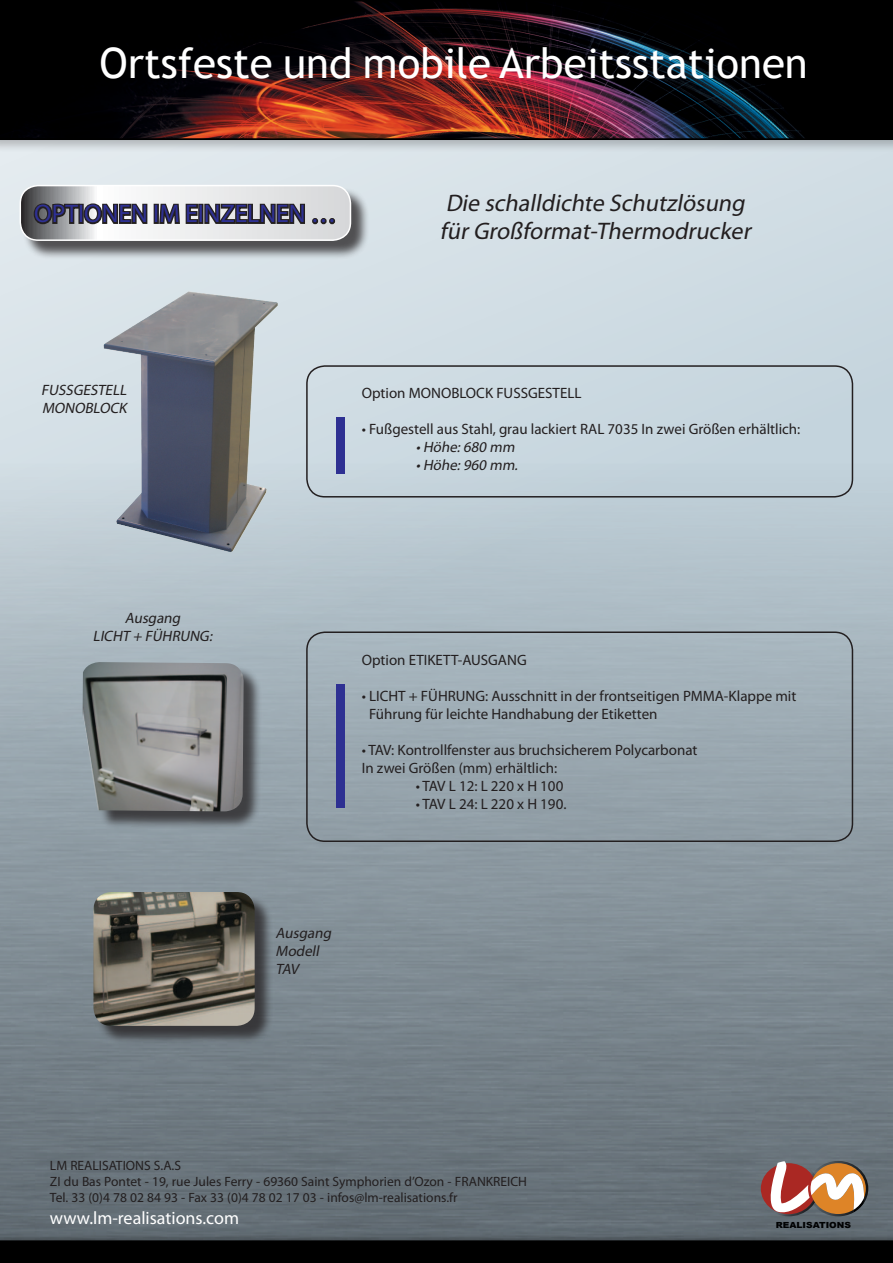
<style>
.page{position:relative;width:893px;height:1263px;background:#fff}
.page>*{position:absolute;margin:0;border:0;box-sizing:border-box;transform-origin:0 0}
.t1{font:42px "Trebuchet MS";color:#fff}
.t2{font:42px "Myriad Pro";color:#fff}
.t3{font:25.5px "Myriad Pro";color:#2e3092}
.t4{font:italic 24px "Myriad Pro";color:#231f20}
.Normal_e{font:18px "Myriad Pro";color:#fff}
.t5{font:15px/18px "Myriad Pro";color:#231f20}
.t6{font:italic 15px "Myriad Pro";color:#231f20}
.Normal_e-2{font:13.5px "Myriad Pro";color:#231f20}
.t7{font:900 8.4px "Arial";color:#010203;scale:1.09 1}
</style>
<div class="page">
<div style="left:0;top:0;width:893px;height:1240px;background:linear-gradient(to right,#dfe7ec,#c8d7df)"></div>
<img style="left:0;top:463px;width:893px;height:770px">
<div style="left:0;top:0;width:893px;height:153px;background:#231f20;opacity:.25"></div>
<div style="left:0;top:1233px;width:893px;height:30px;background:#576067"></div>
<img style="left:0;top:0;width:893px;height:140px">
<div style="left:0;top:1240px;width:893px;height:23px;background:#000"></div>
<svg style="left:759px;top:1161px;width:109px;height:55px"></svg>
<div style="left:22px;top:187px;width:348px;height:72px;background:#231f20;opacity:.75"></div>
<svg style="left:20px;top:182px;width:330px;height:61px"></svg>
<div style="left:20px;top:185px;width:331px;height:56px;border:2px solid #fff;border-radius:18px"></div>
<div style="left:306px;top:631px;width:547px;height:211px;border:2px solid #231f20;border-radius:18px"></div>
<div style="left:306px;top:365px;width:547px;height:132px;border:2px solid #231f20;border-radius:18px"></div>
<div style="left:336px;top:418px;width:8px;height:56px;background:#2e3092"></div>
<img style="left:336px;top:684px;width:8px;height:124px">
<div style="left:85px;top:665px;width:177px;height:165px;background:#231f20;opacity:.75"></div>
<img style="left:82px;top:662px;width:162px;height:149px">
<div style="left:96px;top:894px;width:177px;height:150px;background:#231f20;opacity:.75"></div>
<img style="left:93px;top:892px;width:162px;height:134px">
<img style="left:98px;top:279px;width:193px;height:285px">
<p class="t1" style="left:99px;top:39px;width:710px">Ortsfeste und mobile Arbeitsstationen</p>
<h1 class="t2" style="left:349px;top:49px;width:378px">Concepteur Fabricant</h1>
<p class="t3" style="left:34px;top:198px;width:304px">OPTIONEN IM EINZELNEN …</p>
<p class="t4" style="left:446px;top:188px;width:306px">Die schalldichte Schutzlösung</p>
<p class="t4" style="left:440px;top:217px;width:317px">fürGroßformat-Thermodrucker</p>
<p class="t6" style="left:41px;top:381px;width:90px">FUSSGESTELL</p>
<p class="t6" style="left:42px;top:399px;width:89px">MONOBLOCK</p>
<p class="t6" style="left:125px;top:609px;width:60px">Ausgang</p>
<p class="t6" style="left:93px;top:627px;width:124px">LICHT + FÜHRUNG:</p>
<p class="t5" style="left:362px;top:384px;width:221px">Option MONOBLOCK FUSSGESTELL</p>
<p class="t5" style="left:362px;top:420px;width:440px">• Fußgestell aus Stahl, grau lackiert RAL 7035 In zwei Größen erhältlich:</p>
<p class="t6" style="left:416px;top:438px;width:104px">•Höhe:680 mm</p>
<p class="t6" style="left:416px;top:456px;width:107px">•Höhe:960 mm.</p>
<p class="t5" style="left:362px;top:650px;width:167px">Option ETIKETT-AUSGANG</p>
<p class="t5" style="left:369px;top:686px;width:429px;text-indent:-7px">• LICHT + FÜHRUNG: Ausschnitt in der frontseitigen PMMA-Klappe mit<br>Führung für leichte Handhabung der Etiketten</p>
<p class="t5" style="left:362px;top:740px;width:337px">• TAV: Kontrollfenster aus bruchsicherem Polycarbonat</p>
<p class="t5" style="left:362px;top:758px;width:197px">In zwei Größen (mm) erhältlich:</p>
<p class="t5" style="left:416px;top:776px;width:149px">• TAV L 12: L 220 x H 100</p>
<p class="t5" style="left:416px;top:794px;width:152px">• TAV L 24: L 220 x H 190.</p>
<p class="t6" style="left:276px;top:924px;width:60px">Ausgang</p>
<p class="t6" style="left:276px;top:942px;width:48px">Modell</p>
<p class="t6" style="left:276px;top:960px;width:28px">TAV</p>
<p class="Normal_e-2" style="left:50px;top:1157px;width:133px">LM REALISATIONS S.A.S</p>
<p class="Normal_e-2" style="left:50px;top:1173px;width:479px">ZI du Bas Pontet - 19, rue Jules Ferry - 69360 Saint Symphorien d’Ozon - FRANKREICH</p>
<p class="Normal_e-2" style="left:50px;top:1189px;width:409px">Tel. 33 (0)4 78 02 84 93 - Fax 33 (0)4 78 02 17 03 - infos@lm-realisations.fr</p>
<p class="Normal_e" style="left:50px;top:1207px;width:191px">www.lm-realisations.com</p>
<p class="t7" style="left:776px;top:1220px;width:71px">REALISATIONS</p>
</div>
